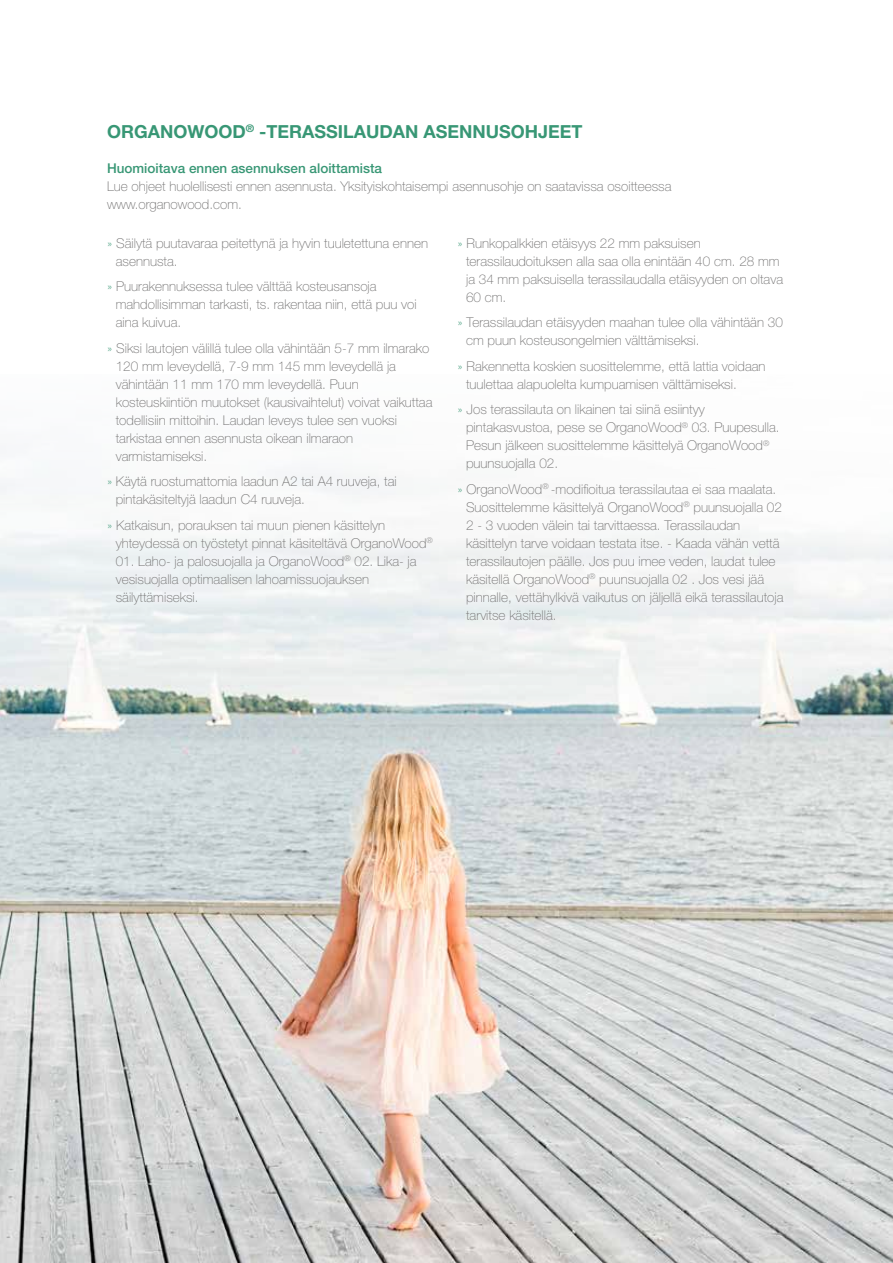
<style>
.page{position:relative;width:893px;height:1263px;background:#fff}
.page>*{position:absolute;margin:0;border:0;box-sizing:border-box;transform-origin:0 0}
.t1{font:700 18px "Helvetica Neue LT Std";color:#389775}
.t2{font:100 13.5px/18px "Helvetica Neue LT Std";color:#706f6f}
.t3{font:500 13.5px "Helvetica Neue LT Std";color:#389775}
.s1{color:#389775}
</style>
<div class="page">
<img style="left:0;top:473px;width:893px;height:790px">
<h1 class="t1" style="left:107px;top:121px;width:477px">ORGANOWOOD<sup>®</sup> -TERASSILAUDAN ASENNUSOHJEET</h1>
<p class="t3" style="left:107px;top:160px;width:277px">Huomioitava ennen asennuksen aloittamista</p>
<p class="t2" style="left:107px;top:178px;width:566px">Lue ohjeet huolellisesti ennen asennusta. Yksityiskohtaisempi asennusohje on saatavissa osoitteessa www.organowood.com.</p>
<p class="t2" style="left:116px;top:234px;width:314px;text-indent:-9px"><span class="s1">»</span> Säilytä puutavaraa peitettynä ja hyvin tuuletettuna ennen asennusta.</p>
<p class="t2" style="left:116px;top:277px;width:302px;text-indent:-9px"><span class="s1">»</span> Puurakennuksessa tulee välttää kosteusansoja mahdollisimman tarkasti, ts. rakentaa niin, että puu voi aina kuivua.</p>
<p class="t2" style="left:116px;top:339px;width:318px;text-indent:-9px"><span class="s1">»</span> Siksi lautojen välillä tulee olla vähintään 5-7 mm ilmarako 120 mm leveydellä, 7-9 mm 145 mm leveydellä ja vähintään 11 mm 170 mm leveydellä. Puun kosteuskiintiön muutokset (kausivaihtelut) voivat vaikuttaa todellisiin mittoihin. Laudan leveys tulee sen vuoksi tarkistaa ennen asennusta oikean ilmaraon varmistamiseksi.</p>
<p class="t2" style="left:116px;top:472px;width:282px;text-indent:-9px"><span class="s1">»</span> Käytä ruostumattomia laadun A2 tai A4 ruuveja, tai pintakäsiteltyjä laadun C4 ruuveja.</p>
<p class="t2" style="left:116px;top:516px;width:319px;text-indent:-9px"><span class="s1">»</span> Katkaisun, porauksen tai muun pienen käsittelyn yhteydessä on työstetyt pinnat käsiteltävä OrganoWood<sup>®</sup></p>
<p class="t2" style="left:116px;top:552px;width:302px">01. Laho- ja palosuojalla ja OrganoWood<sup>®</sup> 02. Lika- ja vesisuojalla optimaalisen lahoamissuojauksen säilyttämiseksi.</p>
<p class="t2" style="left:466px;top:234px;width:318px;text-indent:-9px"><span class="s1">»</span> Runkopalkkien etäisyys 22 mm paksuisen terassilaudoituksen alla saa olla enintään 40 cm. 28 mm ja 34 mm paksuisella terassilaudalla etäisyyden on oltava 60 cm.</p>
<p class="t2" style="left:466px;top:313px;width:318px;text-indent:-9px"><span class="s1">»</span> Terassilaudan etäisyyden maahan tulee olla vähintään 30 cm puun kosteusongelmien välttämiseksi.</p>
<p class="t2" style="left:466px;top:357px;width:301px;text-indent:-9px"><span class="s1">»</span> Rakennetta koskien suosittelemme, että lattia voidaan tuulettaa alapuolelta kumpuamisen välttämiseksi.</p>
<p class="t2" style="left:466px;top:400px;width:315px;text-indent:-9px"><span class="s1">»</span> Jos terassilauta on likainen tai siinä esiintyy pintakasvustoa, pese se OrganoWood<sup>®</sup> 03. Puupesulla.<br>Pesun jälkeen suosittelemme käsittelyä OrganoWood<sup>® </sup>puunsuojalla 02.</p>
<p class="t2" style="left:466px;top:480px;width:319px;text-indent:-9px"><span class="s1">»</span> OrganoWood<sup>®</sup> -modifioitua terassilautaa ei saa maalata.<br>Suosittelemme käsittelyä OrganoWood<sup>®</sup> puunsuojalla 02<br>2 - 3 vuoden välein tai tarvittaessa. Terassilaudan käsittelyn tarve voidaan testata itse. - Kaada vähän vettä terassilautojen päälle. Jos puu imee veden, laudat tulee käsitellä OrganoWood<sup>®</sup> puunsuojalla 02 . Jos vesi jää pinnalle, vettähylkivä vaikutus on jäljellä eikä terassilautoja tarvitse käsitellä.</p>
</div>
